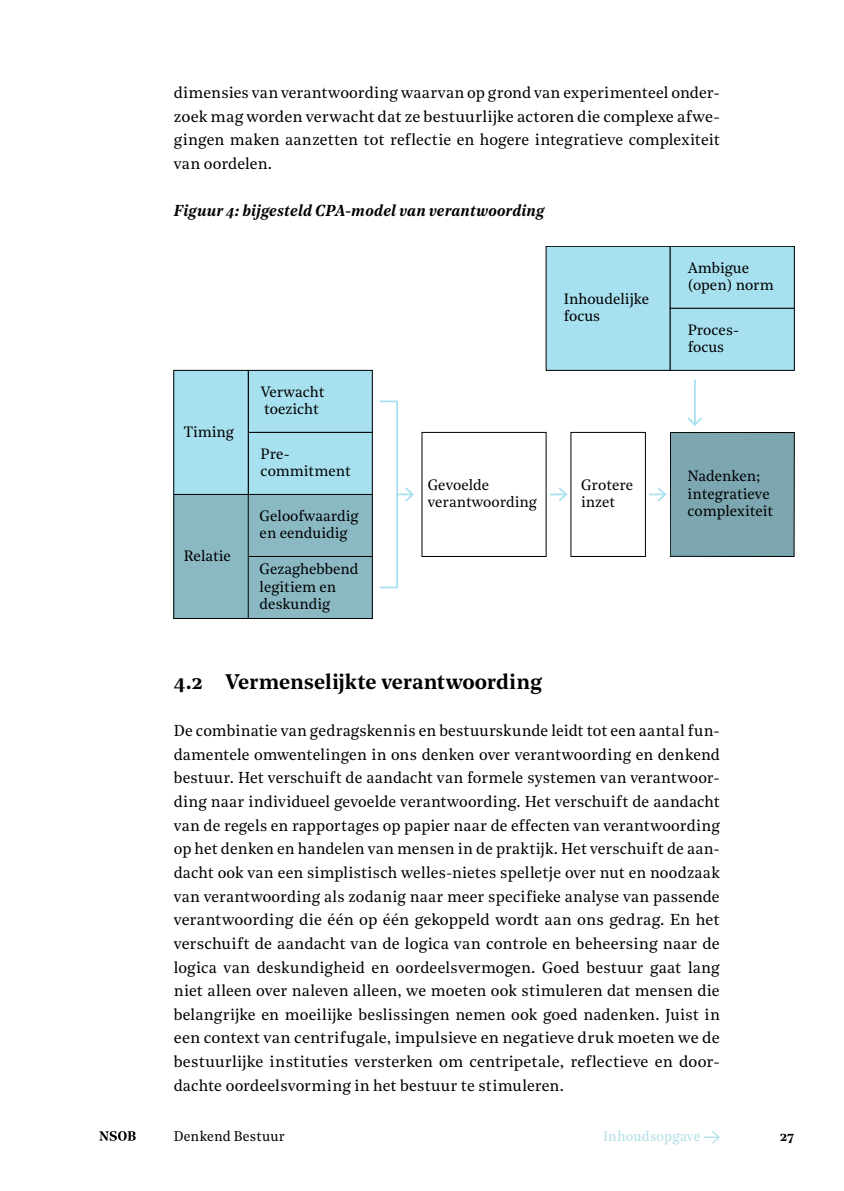
<style>
.page{position:relative;width:844px;height:1191px;background:#fff}
.page>*{position:absolute;margin:0;border:0;box-sizing:border-box;transform-origin:0 0}
._01_Essay_-_Paragraa{font:600 21px "Noe Text";letter-spacing:-.005em;color:#000}
._01_Essay_-_Brood{font:15.75px/23.6px "Noe Text";color:#000;text-align:justify}
._01_Essay_-_Titel_gr{font:italic 600 15.75px "Noe Text";letter-spacing:.005em;color:#000}
.t1{font:14.88px/17.5px "Noe Text";color:#000}
.t2{font:14px "Noe Text";letter-spacing:.01em;color:#000}
.t3{font:14px "Noe Text";letter-spacing:.005em;color:#afdfe4}
.t4{font:600 14px "Noe Text";color:#000}
</style>
<div class="page">
<svg style="left:99px;top:1131px;width:37px;height:9px"></svg>
<div style="left:670px;top:432px;width:124px;height:124px;background:#7ca6b0"></div>
<div style="left:669px;top:432px;width:125px;height:124px;border:1px solid #000"></div>
<div style="left:248px;top:370px;width:124px;height:62px;background:#a7e0ef"></div>
<div style="left:248px;top:370px;width:124px;height:62px;border:1px solid #000"></div>
<div style="left:546px;top:246px;width:124px;height:124px;background:#a7e0ef"></div>
<div style="left:670px;top:246px;width:124px;height:62px;background:#a7e0ef"></div>
<div style="left:669px;top:246px;width:125px;height:62px;border:1px solid #000"></div>
<div style="left:670px;top:308px;width:124px;height:62px;background:#a7e0ef"></div>
<div style="left:669px;top:308px;width:125px;height:62px;border:1px solid #000"></div>
<div style="left:248px;top:432px;width:124px;height:62px;background:#a7e0ef"></div>
<div style="left:248px;top:432px;width:124px;height:62px;border:1px solid #000"></div>
<div style="left:174px;top:494px;width:74px;height:124px;background:#8ab9c4"></div>
<div style="left:248px;top:494px;width:124px;height:62px;background:#8ab9c4"></div>
<div style="left:248px;top:494px;width:124px;height:62px;border:1px solid #000"></div>
<div style="left:248px;top:556px;width:124px;height:62px;background:#8ab9c4"></div>
<div style="left:248px;top:556px;width:124px;height:62px;border:1px solid #000"></div>
<svg style="left:649px;top:487px;width:17px;height:14px"></svg>
<hr style="left:693px;top:379px;width:2px;height:46px;background:#a7e0ef">
<svg style="left:688px;top:415px;width:14px;height:11px"></svg>
<svg style="left:550px;top:487px;width:17px;height:14px"></svg>
<svg style="left:398px;top:487px;width:16px;height:14px"></svg>
<div style="left:174px;top:370px;width:74px;height:124px;background:#a7e0ef"></div>
<div style="left:379px;top:400px;width:19px;height:188px;border:2px solid #a7e0ef"></div>
<svg style="left:703px;top:1131px;width:17px;height:13px"></svg>
<p class="_01_Essay_-_Brood" style="left:174px;top:80px;width:547px">dimensies van verantwoording waarvan op grond van experimenteel onder&shy;zoek mag worden verwacht dat ze bestuurlijke actoren die complexe afwe&shy;gingen maken aanzetten tot reflectie en hogere integratieve complexiteit van oordelen.</p>
<p class="_01_Essay_-_Titel_gr" style="left:174px;top:199px;width:372px">Figuur 4: bijgesteld CPA-model van verantwoording</p>
<p class="t1" style="left:184px;top:422px;width:52px">Timing</p>
<p class="t1" style="left:184px;top:546px;width:49px">Relatie</p>
<p class="t1" style="left:261px;top:382px;width:65px">Verwacht toezicht</p>
<p class="t1" style="left:260px;top:444px;width:92px">Pre&shy;commitment</p>
<p class="t1" style="left:259px;top:506px;width:100px">Geloofwaardig en eenduidig</p>
<p class="t1" style="left:259px;top:559px;width:100px">Gezaghebbend legitiem en deskundig</p>
<p class="t1" style="left:563px;top:289px;width:87px">Inhoudelijke focus</p>
<p class="t1" style="left:687px;top:258px;width:88px">Ambigue (open) norm</p>
<p class="t1" style="left:687px;top:320px;width:53px">Proces&shy;focus</p>
<p class="t1" style="left:427px;top:475px;width:111px">Gevoelde verantwoording</p>
<p class="t1" style="left:581px;top:475px;width:54px">Grotere inzet</p>
<p class="t1" style="left:687px;top:466px;width:87px">Nadenken; integratieve complexiteit</p>
<p class="_01_Essay_-_Paragraa" style="left:174px;top:666px;width:369px">4.2 Vermenselijkte verantwoording</p>
<p class="_01_Essay_-_Brood" style="left:174px;top:718px;width:547px">De combinatie van gedragskennis en bestuurskunde leidt tot een aantal fun&shy;damentele omwentelingen in ons denken over verantwoording en denkend bestuur. Het verschuift de aandacht van formele systemen van verantwoor&shy;ding naar individueel gevoelde verantwoording. Het verschuift de aandacht van de regels en rapportages op papier naar de effecten van verantwoording op het denken en handelen van mensen in de praktijk. Het verschuift de aan&shy;dacht ook van een simplistisch welles-nietes spelletje over nut en noodzaak van verantwoording als zodanig naar meer specifieke analyse van passende verantwoording die één op één gekoppeld wordt aan ons gedrag. En het verschuift de aandacht van de logica van controle en beheersing naar de logica van deskundigheid en oordeelsvermogen. Goed bestuur gaat lang niet alleen over naleven alleen, we moeten ook stimuleren dat mensen die belangrijke en moeilijke beslissingen nemen ook goed nadenken. Juist in een context van centrifugale, impulsieve en negatieve druk moeten we de bestuurlijke instituties versterken om centripetale, reflectieve en door&shy;dachte oordeelsvorming in het bestuur te stimuleren.</p>
<p class="t3" style="left:603px;top:1126px;width:99px">Inhoudsopgave</p>
<p class="t2" style="left:174px;top:1126px;width:113px">Denkend Bestuur</p>
<p class="t4" style="left:779px;top:1125px;width:16px">27</p>
</div>
